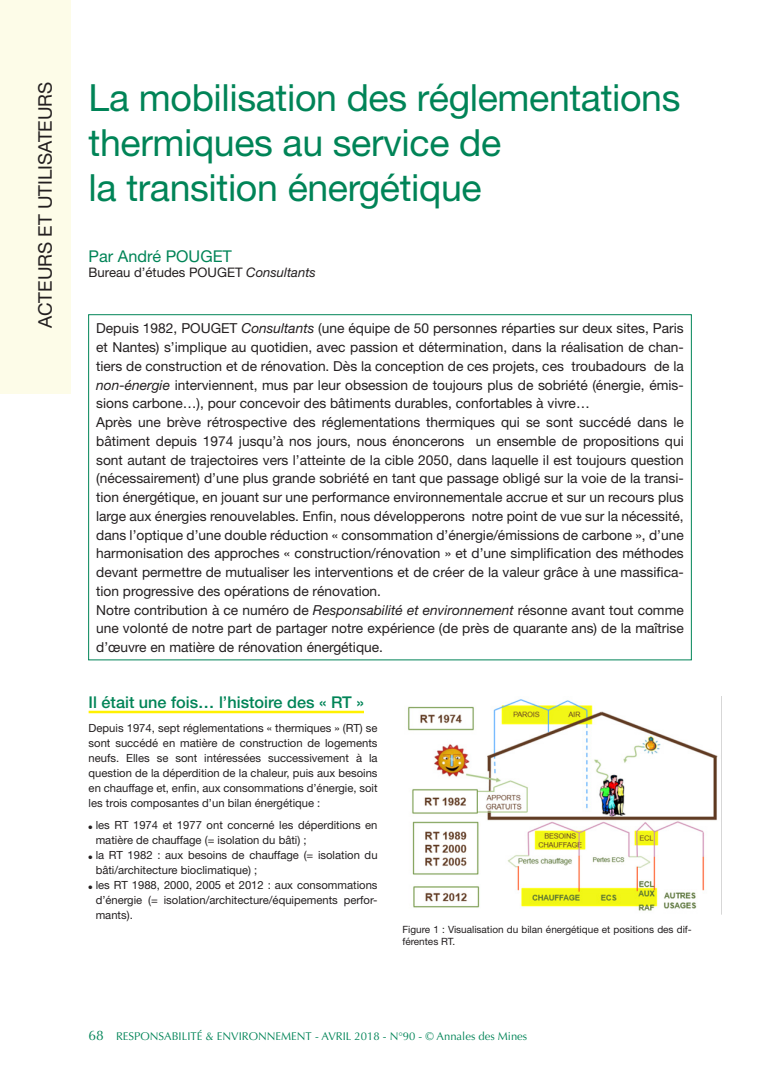
<style>
.page{position:relative;width:780px;height:1088px;background:#fff}
.page>*{position:absolute;margin:0;border:0;box-sizing:border-box;transform-origin:0 0}
.Titre{font:37.5px/45px "Helvetica Neue";letter-spacing:-.01em;color:#008457}
.t1{font:18.75px "Helvetica Neue";color:#231f20}
.INTER_1{font:500 16.25px "Helvetica Neue";color:#008457}
.auteur{font:16.25px "Helvetica Neue";color:#008457}
.chapeau{font:13.75px/18.8px "Helvetica Neue";color:#231f20;text-align:justify}
.profession_auteur{font:13.12px "Helvetica Neue";color:#231f20}
.texte_courant{font:11.25px/15px "Helvetica Neue";color:#231f20;text-align:justify}
.t2{font:11.25px "Optima";color:#008457}
.légende{font:10px/12px "Helvetica Neue";color:#231f20}
.s1{font-style:italic}
.s2{font-size:13.75px}
</style>
<div class="page">
<hr style="left:89px;top:711px;width:275px;height:2px;background:#fff101">
<div style="left:0;top:0;width:71px;height:393px;background:#fdfce8"></div>
<img style="left:408px;top:696px;width:314px;height:218px">
<p class="t1" style="left:34px;top:328px;width:248px;rotate:-90deg">ACTEURS ET UTILISATEURS</p>
<p class="Titre" style="left:89px;top:75px;width:593px">La mobilisation des réglementations thermiques au service de<br>la transition énergétique</p>
<p class="auteur" style="left:89px;top:247px;width:145px">Par André POUGET</p>
<p class="profession_auteur" style="left:89px;top:265px;width:229px">Bureau d’études POUGET <span class="s1">Consultants</span></p>
<p class="chapeau" style="left:96px;top:319px;width:589px">Depuis 1982, POUGET <span class="s1">Consultants</span> (une équipe de 50 personnes réparties sur deux sites, Paris et Nantes) s’implique au quotidien, avec passion et détermination, dans la réalisation de chan&shy;tiers de construction et de rénovation. Dès la conception de ces projets, ces troubadours de la <span class="s1">non-énergie</span> interviennent, mus par leur obsession de toujours plus de sobriété (énergie, émis&shy;sions carbone…), pour concevoir des bâtiments durables, confortables à vivre…</p>
<p class="chapeau" style="left:96px;top:413px;width:589px">Après une brève rétrospective des réglementations thermiques qui se sont succédé dans le bâtiment depuis 1974 jusqu’à nos jours, nous énoncerons un ensemble de propositions qui sont autant de trajectoires vers l’atteinte de la cible 2050, dans laquelle il est toujours question (nécessairement) d’une plus grande sobriété en tant que passage obligé sur la voie de la transi&shy;tion énergétique, en jouant sur une performance environnementale accrue et sur un recours plus large aux énergies renouvelables. Enfin, nous développerons notre point de vue sur la nécessité, dans l’optique d’une double réduction « consommation d’énergie/émissions de carbone », d’une harmonisation des approches « construction/rénovation » et d’une simplification des méthodes devant permettre de mutualiser les interventions et de créer de la valeur grâce à une massifica&shy;tion progressive des opérations de rénovation.</p>
<p class="chapeau" style="left:96px;top:600px;width:589px">Notre contribution à ce numéro de <span class="s1">Responsabilité et environnement</span> résonne avant tout comme une volonté de notre part de partager notre expérience (de près de quarante ans) de la maîtrise d’œuvre en matière de rénovation énergétique.</p>
<p class="INTER_1" style="left:89px;top:693px;width:277px">Il était une fois… l’histoire des « RT »</p>
<p class="texte_courant" style="left:89px;top:721px;width:290px">Depuis 1974, sept réglementations « thermiques » (RT) se sont succédé en matière de construction de logements neufs. Elles se sont intéressées successivement à la question de la déperdition de la chaleur, puis aux besoins en chauffage et, enfin, aux consommations d’énergie, soit les trois composantes d’un bilan énergétique :</p>
<p class="texte_courant" style="left:96px;top:818px;width:283px;text-indent:-7px">● les RT 1974 et 1977 ont concerné les déperditions en matière de chauffage (= isolation du bâti) ;</p>
<p class="texte_courant" style="left:96px;top:848px;width:283px;text-indent:-7px">● la RT 1982 : aux besoins de chauffage (= isolation du bâti/architecture bioclimatique) ;</p>
<p class="texte_courant" style="left:96px;top:878px;width:283px;text-indent:-7px">● les RT 1988, 2000, 2005 et 2012 : aux consommations d’énergie (= isolation/architecture/équipements perfor&shy;mants).</p>
<p class="légende" style="left:402px;top:924px;width:291px">Figure 1 : Visualisation du bilan énergétique et positions des dif&shy;férentes RT.</p>
<p class="t2" style="left:89px;top:1030px;width:440px"><span class="s2">68</span> RESPONSABILITÉ &amp; ENVIRONNEMENT - AVRIL 2018 - N°90 - © Annales des Mines</p>
</div>
